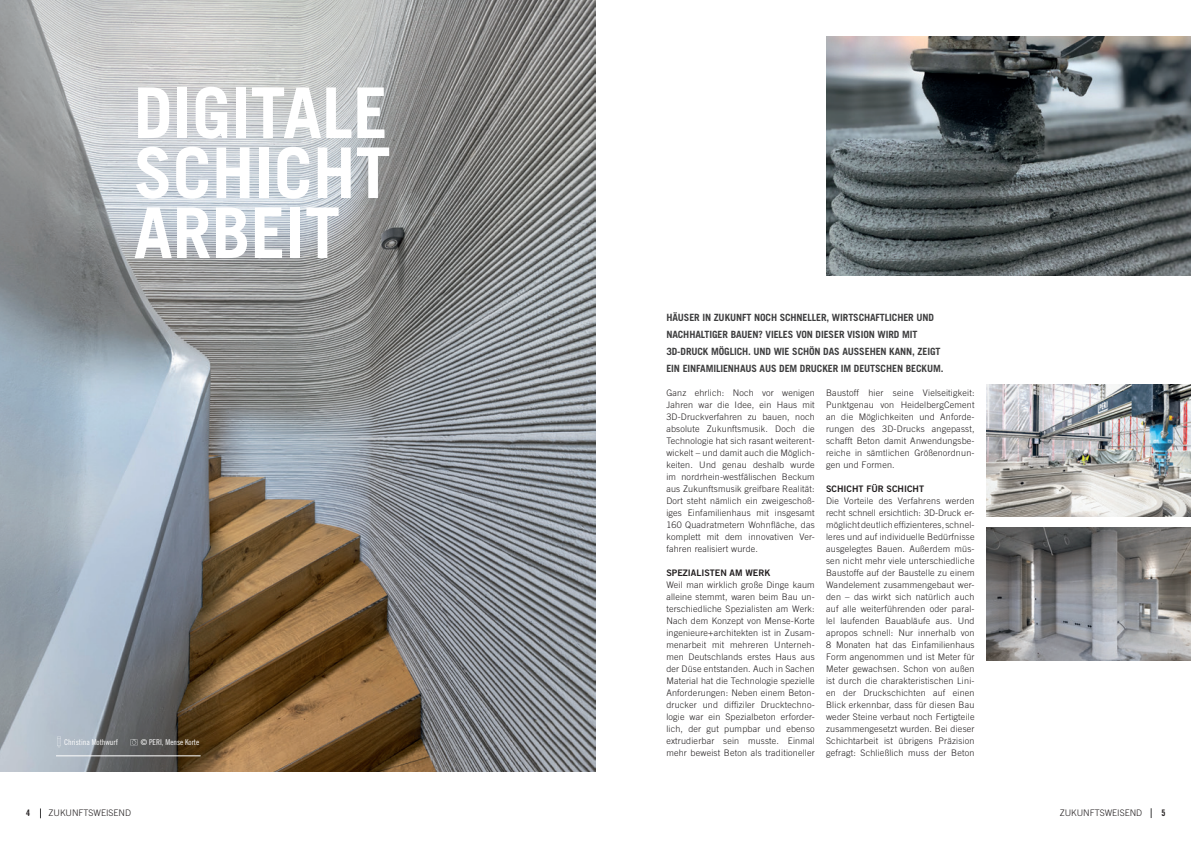
<style>
.page{position:relative;width:1191px;height:842px;background:#fff}
.page>*{position:absolute;margin:0;border:0;box-sizing:border-box;transform-origin:0 0}
.t1{font:700 70px/60px "Trade Gothic";color:#fff;text-align:justify}
.t2{font:700 10px/17px "Trade Gothic";letter-spacing:-.01em;color:#3e3e3f}
.t3{font:300 9px/12px "Trade Gothic";letter-spacing:.02em;color:#231f20;text-align:justify}
.t4{font:9px "Trade Gothic Bold Two";color:#231f20}
.t5{font:300 9px "Trade Gothic";color:#231f20}
.t6{font:9px "Trade Gothic Bold Cond Twenty";color:#231f20}
.t7{font:8px "Trade Gothic Cond Eighteen";color:#fff}
</style>
<div class="page">
<img style="left:0;top:0;width:595px;height:771px">
<img style="left:826px;top:36px;width:365px;height:240px">
<img style="left:986px;top:384px;width:205px;height:132px">
<img style="left:986px;top:527px;width:205px;height:133px">
<svg style="left:57px;top:736px;width:4px;height:12px"></svg>
<svg style="left:130px;top:739px;width:8px;height:6px"></svg>
<hr style="left:56px;top:756px;width:145px;height:1px;background:#fff">
<h1 class="t1" style="left:134px;top:82px;width:258px">DIGITALE SCHICHT ARBEIT</h1>
<p class="t7" style="left:64px;top:737px;width:55px">Christina Mothwurf</p>
<p class="t7" style="left:141px;top:737px;width:60px">© PERI, Mense Korte</p>
<p class="t2" style="left:666px;top:308px;width:279px">HÄUSER IN ZUKUNFT NOCH SCHNELLER, WIRTSCHAFTLICHER UND NACHHALTIGER BAUEN? VIELES VON DIESER VISION WIRD MIT 3D-DRUCK MÖGLICH. UND WIE SCHÖN DAS AUSSEHEN KANN, ZEIGT EIN EINFAMILIENHAUS AUS DEM DRUCKER IM DEUTSCHEN BECKUM.</p>
<p class="t3" style="left:666px;top:387px;width:150px">Ganz ehrlich: Noch vor wenigen Jahren war die Idee, ein Haus mit 3D-Druckverfahren zu bauen, noch absolute Zukunftsmusik. Doch die Technologie hat sich rasant weiterent&shy;wickelt – und damit auch die Möglich&shy;keiten. Und genau deshalb wurde im nordrhein-westfälischen Beckum aus Zukunftsmusik greifbare Realität:<br>Dort steht nämlich ein zweigeschoß&shy;iges Einfamilienhaus mit insgesamt 160 Quadratmetern Wohnfläche, das komplett mit dem innovativen Ver&shy;fahren realisiert wurde.</p>
<p class="t4" style="left:666px;top:567px;width:105px">SPEZIALISTEN AM WERK</p>
<p class="t3" style="left:666px;top:579px;width:150px">Weil man wirklich große Dinge kaum alleine stemmt, waren beim Bau un&shy;terschiedliche Spezialisten am Werk:<br>Nach dem Konzept von Mense-Korte ingenieure+architekten ist in Zusam&shy;menarbeit mit mehreren Unterneh&shy;men Deutschlands erstes Haus aus der Düse entstanden. Auch in Sachen Material hat die Technologie spezielle Anforderungen: Neben einem Beton&shy;drucker und diffiziler Drucktechno&shy;logie war ein Spezialbeton erforder&shy;lich, der gut pumpbar und ebenso extrudierbar sein musste. Einmal mehr beweist Beton als traditioneller</p>
<p class="t3" style="left:826px;top:387px;width:150px">Baustoff hier seine Vielseitigkeit:<br>Punktgenau von HeidelbergCement an die Möglichkeiten und Anforde&shy;rungen des 3D-Drucks angepasst, schafft Beton damit Anwendungsbe&shy;reiche in sämtlichen Größenordnun&shy;gen und Formen.</p>
<p class="t4" style="left:826px;top:483px;width:99px">SCHICHT FÜR SCHICHT</p>
<p class="t3" style="left:826px;top:495px;width:150px">Die Vorteile des Verfahrens werden recht schnell ersichtlich: 3D-Druck er&shy;möglicht deutlich effizienteres, schnel&shy;leres und auf individuelle Bedürfnisse ausgelegtes Bauen. Außerdem müs&shy;sen nicht mehr viele unterschiedliche Baustoffe auf der Baustelle zu einem Wandelement zusammengebaut wer&shy;den – das wirkt sich natürlich auch auf alle weiterführenden oder paral&shy;lel laufenden Bauabläufe aus. Und apropos schnell: Nur innerhalb von 8 Monaten hat das Einfamilienhaus Form angenommen und ist Meter für Meter gewachsen. Schon von außen ist durch die charakteristischen Lini&shy;en der Druckschichten auf einen Blick erkennbar, dass für diesen Bau weder Steine verbaut noch Fertigteile zusammengesetzt wurden. Bei dieser Schichtarbeit ist übrigens Präzision gefragt: Schließlich muss der Beton</p>
<p class="t6" style="left:26px;top:807px;width:5px">4</p>
<p class="t5" style="left:48px;top:807px;width:84px">ZUKUNFTSWEISEND</p>
<p class="t5" style="left:1059px;top:807px;width:84px">ZUKUNFTSWEISEND</p>
<p class="t6" style="left:1161px;top:807px;width:5px">5</p>
</div>
